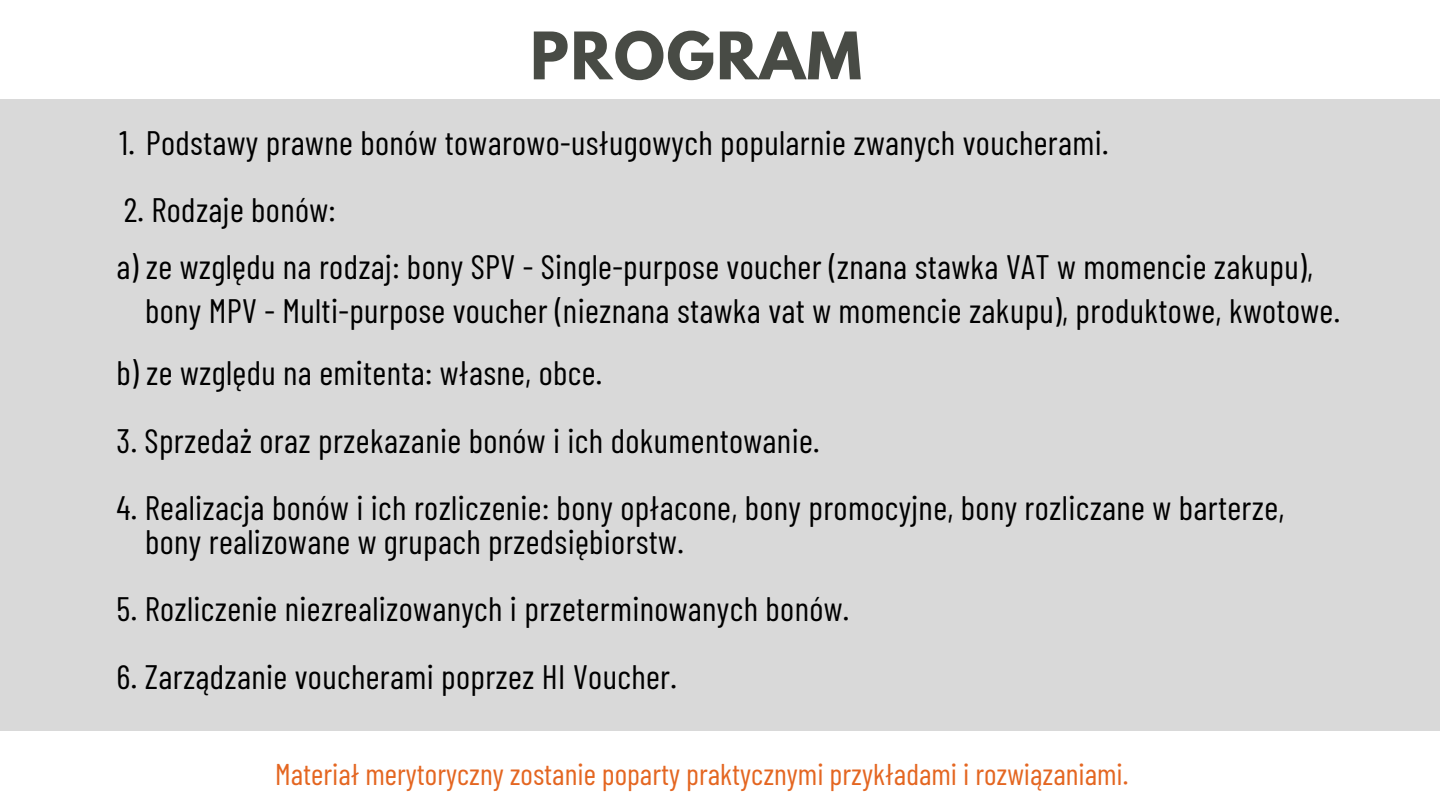
<style>
.page{position:relative;width:1440px;height:810px;background:#fff}
.page>*{position:absolute;margin:0;border:0;box-sizing:border-box;transform-origin:0 0}
.t1{font:700 58px "League Spartan";letter-spacing:.03em;color:#484b45}
.t2{font:33.9px "Barlow Condensed";letter-spacing:.01em;color:#000}
.t3{font:30px "Barlow Condensed";color:#e46621}
</style>
<div class="page">
<div style="left:0;top:99px;width:1440px;height:631px;background:#d9d9d9"></div>
<p class="t1" style="left:530px;top:27px;width:333px">PROGRAM</p>
<p class="t2" style="left:119px;top:121px;width:991px">1. Podstawy prawne bonów towarowo-usługowych popularnie zwanych voucherami.</p>
<p class="t2" style="left:124px;top:189px;width:213px">2. Rodzaje bonów:</p>
<p class="t2" style="left:117px;top:246px;width:1198px">a) ze względu na rodzaj: bony SPV - Single-purpose voucher (znana stawka VAT w momencie zakupu),</p>
<p class="t2" style="left:145px;top:289px;width:1197px">bony MPV - Multi-purpose voucher (nieznana stawka vat w momencie zakupu), produktowe, kwotowe.</p>
<p class="t2" style="left:117px;top:351px;width:487px">b) ze względu na emitenta: własne, obce.</p>
<p class="t2" style="left:117px;top:419px;width:705px">3. Sprzedaż oraz przekazanie bonów i ich dokumentowanie.</p>
<p class="t2" style="left:117px;top:486px;width:1169px">4. Realizacja bonów i ich rozliczenie: bony opłacone, bony promocyjne, bony rozliczane w barterze,</p>
<p class="t2" style="left:145px;top:520px;width:540px">bony realizowane w grupach przedsiębiorstw.</p>
<p class="t2" style="left:117px;top:588px;width:734px">5. Rozliczenie niezrealizowanych i przeterminowanych bonów.</p>
<p class="t2" style="left:117px;top:655px;width:562px">6. Zarządzanie voucherami poprzez HI Voucher.</p>
<p class="t3" style="left:275px;top:755px;width:855px">Materiał merytoryczny zostanie poparty praktycznymi przykładami i rozwiązaniami.</p>
</div>
